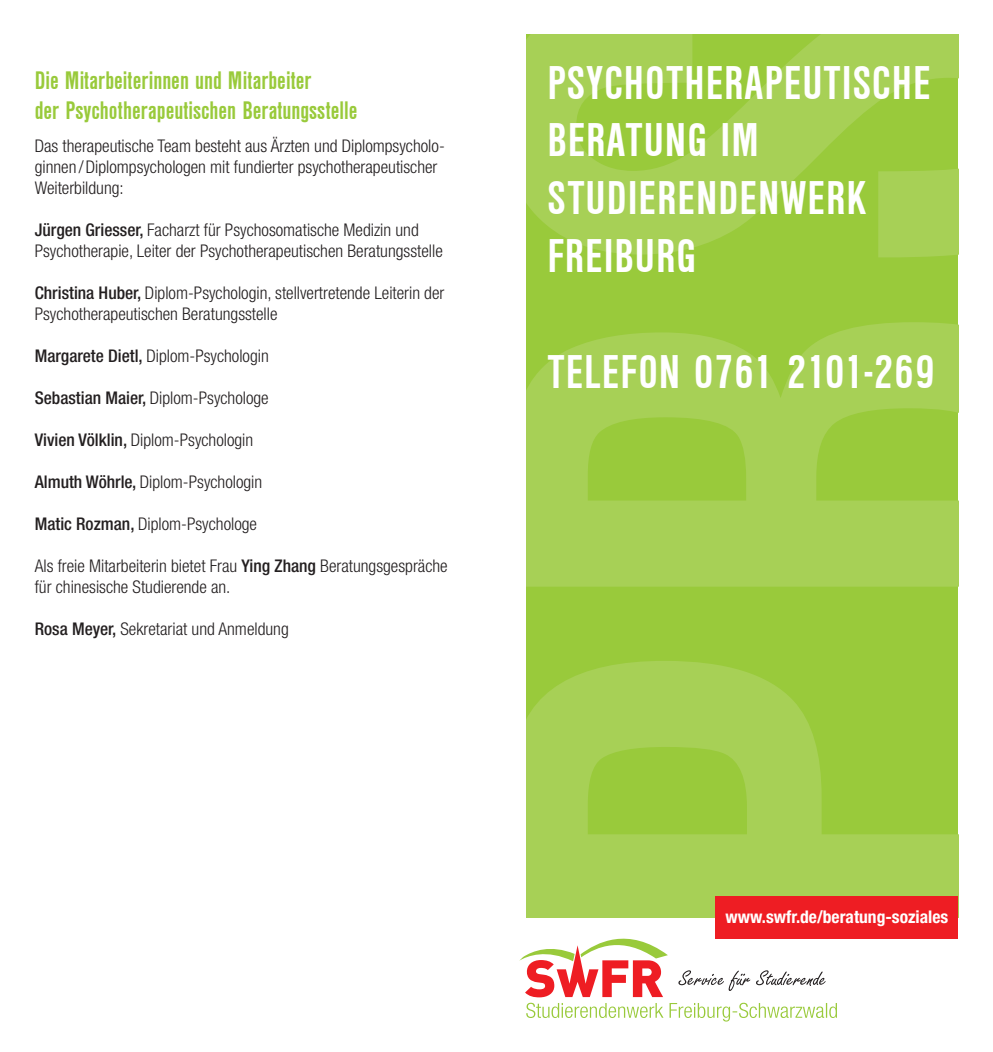
<style>
.page{position:relative;width:993px;height:1052px;background:#fff}
.page>*{position:absolute;margin:0;border:0;box-sizing:border-box;transform-origin:0 0}
.t1{font:700 49px/57.8px "Nimbus Sans Becker D Con";letter-spacing:.02em;color:#fff}
.t2{font:700 26.25px/29.8px "Nimbus Sans Becker D Con";color:#99ca3b}
.t3{font:300 condensed 17.5px/21px "Helvetica Neue LT Std";color:#231f20}
.t4{font:700 condensed 17.5px "Helvetica Neue LT Std";color:#fff}
.s1{font-weight:500}
</style>
<div class="page">
<svg style="left:526px;top:35px;width:431px;height:882px;background:#a0cd49"></svg>
<div style="left:715px;top:896px;width:242px;height:42px;background:#ee1d23"></div>
<svg style="left:519px;top:938px;width:317px;height:83px"></svg>
<h2 class="t2" style="left:35px;top:66px;width:324px">Die Mitarbeiterinnen und Mitarbeiter<br>der Psychotherapeutischen Beratungsstelle</h2>
<p class="t3" style="left:35px;top:135px;width:411px">Das therapeutische Team besteht aus Ärzten und Diplompsycholo&shy;ginnen /Diplompsychologen mit fundierter psychotherapeutischer<br>Weiterbildung:</p>
<p class="t3" style="left:35px;top:219px;width:409px"><span class="s1">Jürgen Griesser,</span> Facharzt für Psychosomatische Medizin und<br>Psychotherapie, Leiter der Psychotherapeutischen Beratungsstelle</p>
<p class="t3" style="left:35px;top:282px;width:411px"><span class="s1">Christina Huber,</span> Diplom-Psychologin, stellvertretende Leiterin der<br>Psychotherapeutischen Beratungsstelle</p>
<p class="t3" style="left:35px;top:345px;width:235px"><span class="s1">Margarete Dietl,</span> Diplom-Psychologin</p>
<p class="t3" style="left:35px;top:387px;width:235px"><span class="s1">Sebastian Maier,</span> Diplom-Psychologe</p>
<p class="t3" style="left:35px;top:429px;width:220px"><span class="s1">Vivien Völklin,</span> Diplom-Psychologin</p>
<p class="t3" style="left:35px;top:471px;width:229px"><span class="s1">Almuth Wöhrle,</span> Diplom-Psychologin</p>
<p class="t3" style="left:35px;top:513px;width:224px"><span class="s1">Matic Rozman,</span> Diplom-Psychologe</p>
<p class="t3" style="left:35px;top:555px;width:414px">Als freie Mitarbeiterin bietet Frau <span class="s1">Ying Zhang</span> Beratungsgespräche für chinesische Studierende an.</p>
<p class="t3" style="left:35px;top:618px;width:255px"><span class="s1">Rosa Meyer,</span> Sekretariat und Anmeldung</p>
<h1 class="t1" style="left:547px;top:55px;width:384px">PSYCHOTHERAPEUTISCHE<br>BERATUNG IM<br>STUDIERENDENWERK<br>FREIBURG</h1>
<h1 class="t1" style="left:547px;top:343px;width:389px">TELEFON 0761 2101-269</h1>
<p class="t4" style="left:725px;top:906px;width:224px">www.swfr.de/beratung-soziales</p>
</div>
